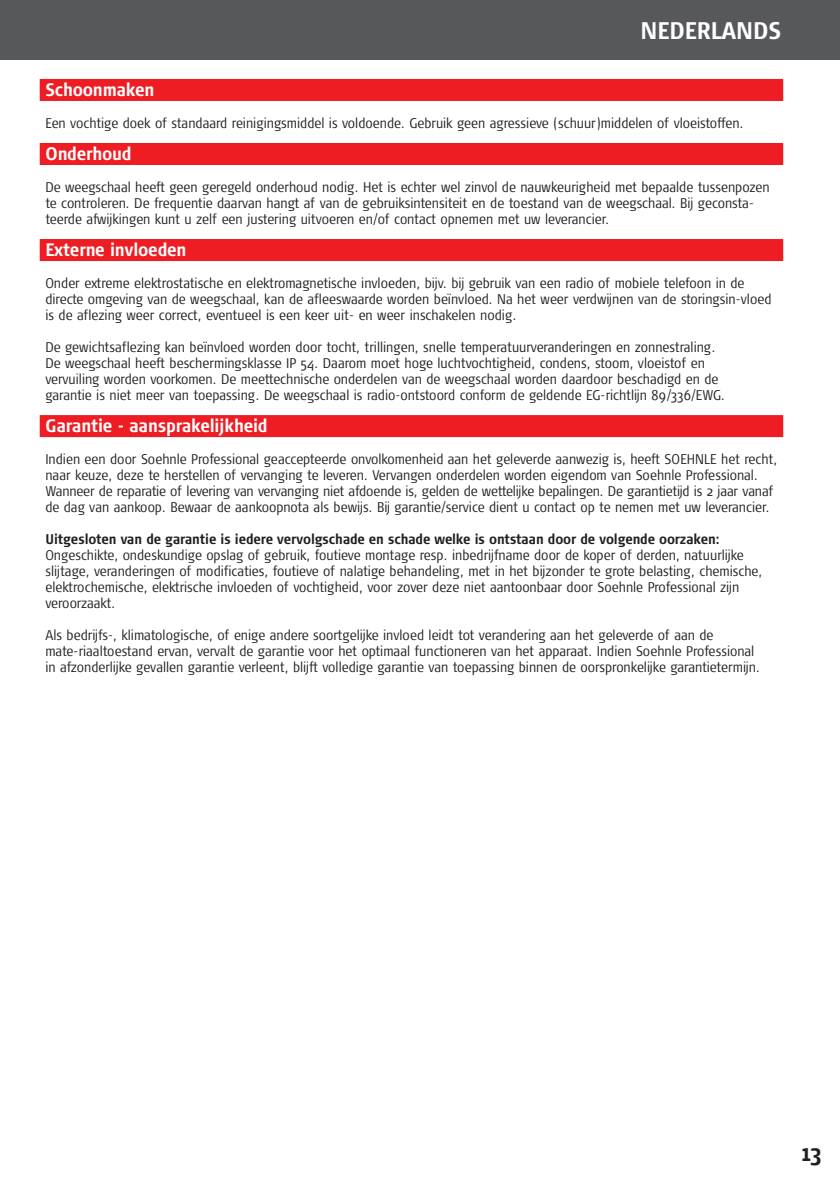
<style>
.page{position:relative;width:840px;height:1191px;background:#fff}
.page>*{position:absolute;margin:0;border:0;box-sizing:border-box;transform-origin:0 0}
.t1{font:700 condensed 24px "Signa Pro";color:#fff}
.t2{font:700 condensed 24px "Signa Pro";color:#231f20}
.t3{font:700 condensed 18px "Signa Pro";letter-spacing:-.01em;color:#fff}
.t4{font:300 condensed 14px/16px "Signa Pro";color:#231f20}
.t5{font:700 condensed 14px "Signa Pro";color:#231f20}
</style>
<div class="page">
<div style="left:40px;top:79px;width:742px;height:22px;background:#ee1d23"></div>
<div style="left:40px;top:143px;width:742px;height:22px;background:#ee1d23"></div>
<div style="left:40px;top:239px;width:742px;height:22px;background:#ee1d23"></div>
<div style="left:40px;top:415px;width:742px;height:22px;background:#ee1d23"></div>
<div style="left:0;top:0;width:839px;height:60px;background:#57585a"></div>
<h1 class="t1" style="left:640px;top:16px;width:142px">NEDERLANDS</h1>
<p class="t3" style="left:45px;top:79px;width:111px">Schoonmaken</p>
<p class="t4" style="left:45px;top:115px;width:699px">Een vochtige doek of standaard reinigingsmiddel is voldoende. Gebruik geen agressieve (schuur)middelen of vloeistoffen.</p>
<p class="t3" style="left:45px;top:143px;width:88px">Onderhoud</p>
<p class="t4" style="left:45px;top:179px;width:725px">De weegschaal heeft geen geregeld onderhoud nodig. Het is echter wel zinvol de nauwkeurigheid met bepaalde tussenpozen te controleren. De frequentie daarvan hangt af van de gebruiksintensiteit en de toestand van de weegschaal. Bij geconsta&shy;teerde afwijkingen kunt u zelf een justering uitvoeren en/of contact opnemen met uw leverancier.</p>
<p class="t3" style="left:45px;top:239px;width:143px">Externe invloeden</p>
<p class="t4" style="left:45px;top:275px;width:727px">Onder extreme elektrostatische en elektromagnetische invloeden, bijv. bij gebruik van een radio of mobiele telefoon in de directe omgeving van de weegschaal, kan de afleeswaarde worden beïnvloed. Na het weer verdwijnen van de storingsin-vloed is de aflezing weer correct, eventueel is een keer uit- en weer inschakelen nodig.</p>
<p class="t4" style="left:45px;top:339px;width:681px">De gewichtsaflezing kan beïnvloed worden door tocht, trillingen, snelle temperatuurveranderingen en zonnestraling.<br>De weegschaal heeft beschermingsklasse IP 54. Daarom moet hoge luchtvochtigheid, condens, stoom, vloeistof en vervuiling worden voorkomen. De meettechnische onderdelen van de weegschaal worden daardoor beschadigd en de garantie is niet meer van toepassing. De weegschaal is radio-ontstoord conform de geldende EG-richtlijn 89/336/EWG.</p>
<p class="t3" style="left:45px;top:415px;width:224px">Garantie - aansprakelijkheid</p>
<p class="t4" style="left:45px;top:451px;width:733px">Indien een door Soehnle Professional geaccepteerde onvolkomenheid aan het geleverde aanwezig is, heeft SOEHNLE het recht, naar keuze, deze te herstellen of vervanging te leveren. Vervangen onderdelen worden eigendom van Soehnle Professional.<br>Wanneer de reparatie of levering van vervanging niet afdoende is, gelden de wettelijke bepalingen. De garantietijd is 2 jaar vanaf de dag van aankoop. Bewaar de aankoopnota als bewijs. Bij garantie/service dient u contact op te nemen met uw leverancier.</p>
<p class="t5" style="left:45px;top:531px;width:675px">Uitgesloten van de garantie is iedere vervolgschade en schade welke is ontstaan door de volgende oorzaken:</p>
<p class="t4" style="left:45px;top:547px;width:718px">Ongeschikte, ondeskundige opslag of gebruik, foutieve montage resp. inbedrijfname door de koper of derden, natuurlijke slijtage, veranderingen of modificaties, foutieve of nalatige behandeling, met in het bijzonder te grote belasting, chemische, elektrochemische, elektrische invloeden of vochtigheid, voor zover deze niet aantoonbaar door Soehnle Professional zijn veroorzaakt.</p>
<p class="t4" style="left:45px;top:627px;width:715px">Als bedrijfs-, klimatologische, of enige andere soortgelijke invloed leidt tot verandering aan het geleverde of aan de mate-riaaltoestand ervan, vervalt de garantie voor het optimaal functioneren van het apparaat. Indien Soehnle Professional in afzonderlijke gevallen garantie verleent, blijft volledige garantie van toepassing binnen de oorspronkelijke garantietermijn.</p>
<h1 class="t2" style="left:801px;top:1138px;width:21px">13</h1>
</div>
